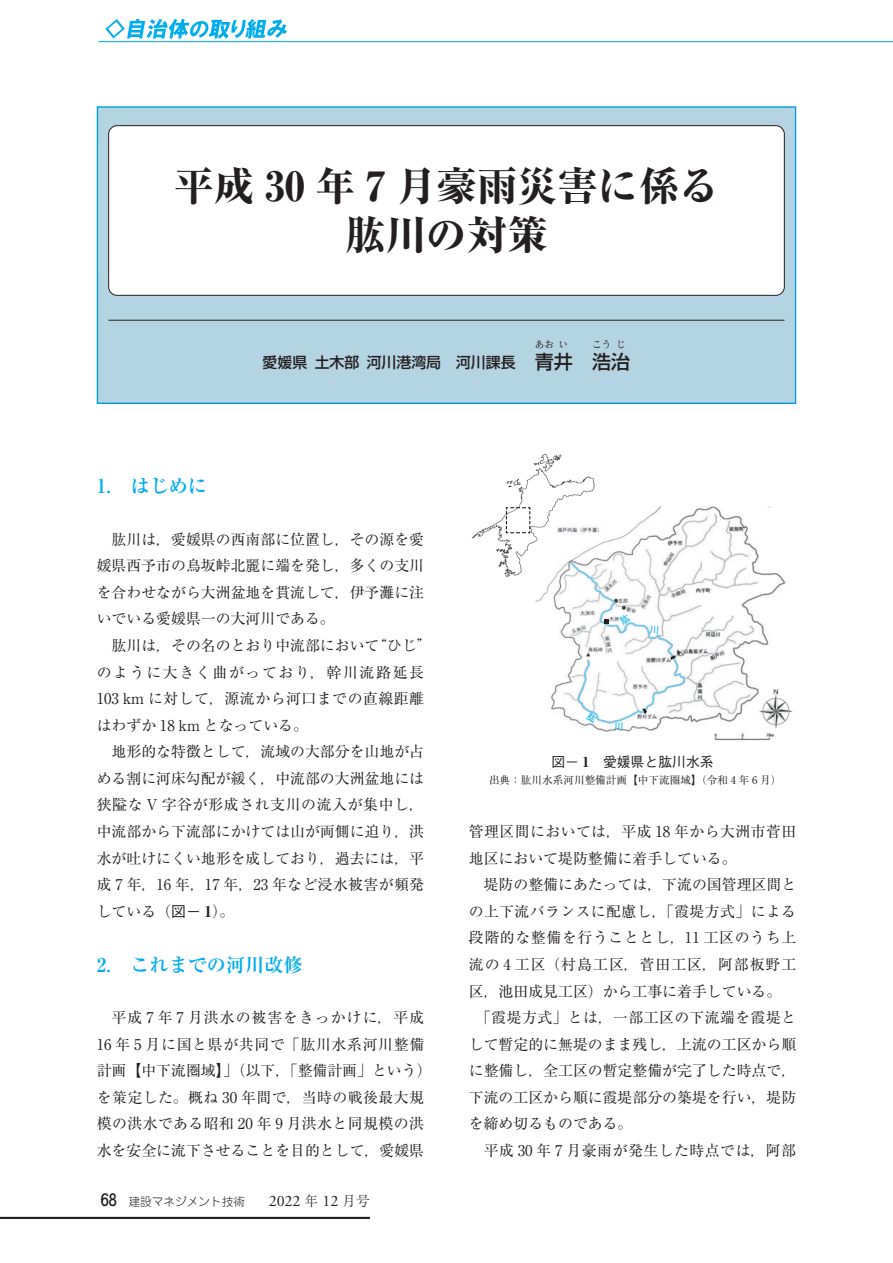
<style>
.page{position:relative;width:893px;height:1263px;background:#fff}
.page>*{position:absolute;margin:0;border:0;box-sizing:border-box;transform-origin:0 0}
.自治体_タイトル{font:800 40.35px "Ryumin Pr 6 N";color:#231f20}
.大見出し_1__自治体{font:700 19.2px "Ryumin Pr 6 N";color:#00aeef}
.自治体_タイトル_名前{font:500 19.2px "Shin Go Pr 6 N";color:#231f20}
.本文_14Q{font:14.85px/26.5px "Ryumin Pr 6 N";color:#231f20;text-align:justify}
.本文_14Q-2{font:14.85px/26.5px "Ryumin Pr 6 N";letter-spacing:.03em;color:#231f20;text-align:center}
.本文_14Q-3{font:14.85px/26.5px "Ryumin Pr 6 N";letter-spacing:.035em;color:#231f20}
.自治体_タイトル_名前-2{font:500 14.85px "Shin Go Pr 6 N";color:#231f20}
.キャプション{font:500 13.8px "Gothic BBB Pr 6 N";color:#231f20}
.t1{font:300 11.7px "Jun 101 Pro";color:#231f20}
.キャプション-2{font:10.65px "Ryumin Pr 6 N";color:#231f20}
.自治体_タイトル_名前-3{font:9.6px "Ryumin Pr 6 N";color:#231f20}
.t2{font:600 9.6px "Yu Go Pr 6 N";color:#00aeef}
.s1{font-size:19.2px}
.s2{font-family:"Gothic BBB Pr 6 N";font-weight:500}
.s3{font-weight:800}
.s4{font-family:"Jun 34 Pro";font-weight:500;font-size:15.9px}
.s5{font-family:"Adobe Garamond Pro";font-weight:400;font-size:15.9px}
.s6{font-family:"Ryumin Pr 6 N";font-size:13.8px}
.s7{font-family:"Ryumin Pr 6 N";font-weight:800}
</style>
<div class="page">
<div style="left:97px;top:106px;width:699px;height:298px;background:#b4d4e4;border:1px solid #009fda"></div>
<div style="left:109px;top:126px;width:675px;height:169px;background:#fff;border-radius:9px"></div>
<div style="left:108px;top:125px;width:676px;height:171px;border:1px solid #231f20;border-radius:9px"></div>
<hr style="left:108px;top:320px;width:676px;height:1px;background:#231f20">
<img style="left:471px;top:453px;width:124px;height:124px">
<svg style="left:505px;top:507px;width:26px;height:27px"></svg>
<img style="left:534px;top:506px;width:252px;height:235px">
<img style="left:759px;top:688px;width:34px;height:41px">
<hr style="left:98px;top:41px;width:795px;height:1px;background:#00aeef">
<svg style="left:105px;top:19px;width:182px;height:20px"></svg>
<hr style="left:0;top:1217px;width:370px;height:2px;background:#231f20">
<svg style="left:570px;top:561px;width:116px;height:166px"></svg>
<p class="自治体_タイトル" style="left:174px;top:155px;width:547px">平成 30 年 7 月豪雨災害に係る</p>
<p class="自治体_タイトル" style="left:345px;top:204px;width:203px">肱川の対策</p>
<p class="自治体_タイトル_名前-3" style="left:535px;top:337px;width:21px">あお</p>
<p class="自治体_タイトル_名前-3" style="left:559px;top:337px;width:11px">い</p>
<p class="自治体_タイトル_名前-3" style="left:592px;top:337px;width:21px">こう</p>
<p class="自治体_タイトル_名前-3" style="left:616px;top:337px;width:11px">じ</p>
<p class="自治体_タイトル_名前-2" style="left:263px;top:350px;width:293px">愛媛県 土木部 河川港湾局　河川課長 <span class="s1">青</span></p>
<p class="自治体_タイトル_名前" style="left:554px;top:346px;width:21px">井</p>
<p class="自治体_タイトル_名前" style="left:592px;top:346px;width:40px">浩治</p>
<p class="大見出し_1__自治体" style="left:97px;top:471px;width:112px">1.　はじめに</p>
<p class="本文_14Q" style="left:97px;top:525px;width:329px;text-indent:15px">肱川は，愛媛県の西南部に位置し，その源を愛媛県西予市の鳥坂峠北麗に端を発し，多くの支川を合わせながら大洲盆地を貫流して，伊予灘に注いでいる愛媛県一の大河川である。</p>
<p class="本文_14Q-3" style="left:97px;top:631px;width:336px;text-indent:15px">肱川は，その名のとおり中流部において“ひじ”のように大きく曲がっており，幹川流路延長<br>103 km に対して，源流から河口までの直線距離はわずか 18 km となっている。</p>
<p class="本文_14Q" style="left:97px;top:738px;width:329px;text-indent:15px">地形的な特徴として，流域の大部分を山地が占める割に河床勾配が緩く，中流部の大洲盆地には狭隘な V 字谷が形成され支川の流入が集中し，中流部から下流部にかけては山が両側に迫り，洪水が吐けにくい地形を成しており，過去には，平成 7 年，16 年，17 年，23 年など浸水被害が頻発している（<span class="s2">図－</span> <span class="s3">1</span>）。</p>
<p class="大見出し_1__自治体" style="left:97px;top:949px;width:207px">2.　これまでの河川改修</p>
<p class="本文_14Q-2" style="left:97px;top:1003px;width:336px">平成 7 年 7 月洪水の被害をきっかけに，平成<br>16 年 5 月に国と県が共同で「肱川水系河川整備計画【中下流圏域】」（以下，「整備計画」という）を策定した。概ね 30 年間で，当時の戦後最大規模の洪水である昭和 20 年 9 月洪水と同規模の洪水を安全に流下させることを目的として，愛媛県</p>
<p class="t1" style="left:101px;top:1192px;width:270px"><span class="s4">68</span> 建設マネジメント技術　　<span class="s5">2022</span> <span class="s6">年</span> <span class="s5">12</span> <span class="s6">月号</span></p>
<p class="t2" style="left:614px;top:718px;width:11px">川</p>
<p class="キャプション" style="left:551px;top:751px;width:164px">図－ <span class="s7">1</span>　愛媛県と肱川水系</p>
<p class="キャプション-2" style="left:489px;top:772px;width:294px">出典：肱川水系河川整備計画【中下流圏域】（令和 4 年 6 月）</p>
<p class="本文_14Q" style="left:469px;top:817px;width:329px">管理区間においては，平成 18 年から大洲市菅田地区において堤防整備に着手している。</p>
<p class="本文_14Q" style="left:469px;top:870px;width:329px;text-indent:15px">堤防の整備にあたっては，下流の国管理区間との上下流バランスに配慮し，「霞堤方式」による段階的な整備を行うこととし，11 工区のうち上流の 4 工区（村島工区，菅田工区，阿部板野工区，池田成見工区）から工事に着手している。</p>
<p class="本文_14Q" style="left:469px;top:1003px;width:329px;text-indent:7px">「霞堤方式」とは，一部工区の下流端を霞堤として暫定的に無堤のまま残し，上流の工区から順に整備し，全工区の暫定整備が完了した時点で，下流の工区から順に霞堤部分の築堤を行い，堤防を締め切るものである。</p>
<p class="本文_14Q-3" style="left:484px;top:1136px;width:314px">平成 30 年 7 月豪雨が発生した時点では，阿部</p>
</div>
